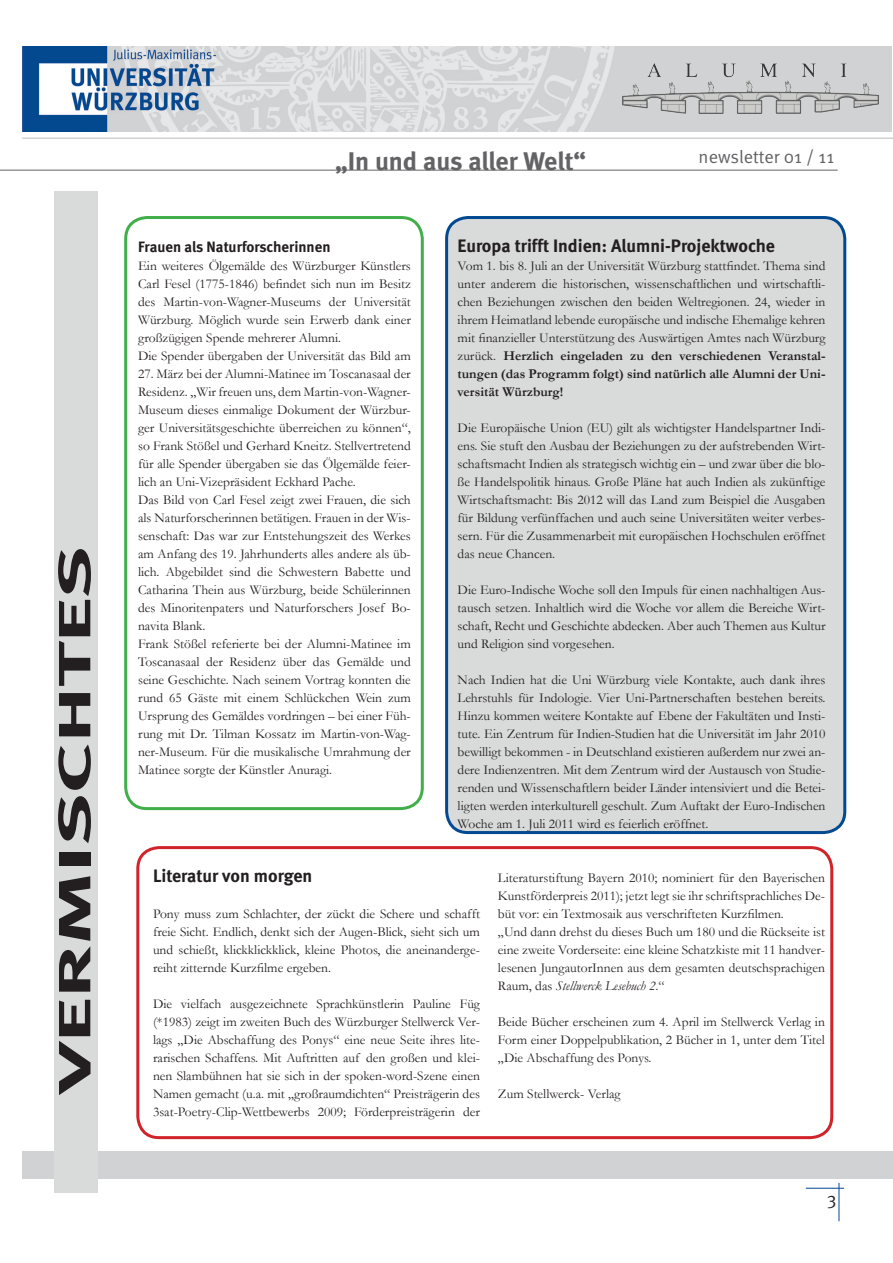
<style>
.page{position:relative;width:893px;height:1263px;background:#fff}
.page>*{position:absolute;margin:0;border:0;box-sizing:border-box;transform-origin:0 0}
.t1{font:700 45px "Meta";color:#231f20;scale:2 1}
.t2{font:700 25.5px "Meta";letter-spacing:-.005em;color:#636366}
.Grundtext{font:700 18px "Meta";color:#231f20}
.t3{font:18px "Meta Normal";color:#636366}
.t4{font:18px "Meta Normal";color:#231f20}
.Grundtext-2{font:700 15px "Meta";color:#231f20}
.Grundtext-3{font:13.5px/18px "Garamond";color:#231f20;text-align:justify}
.s1{font-weight:700}
.s2{font-style:italic}
</style>
<div class="page">
<div style="left:22px;top:1151px;width:871px;height:28px;background:#d1d2d4"></div>
<hr style="left:22px;top:137px;width:871px;height:2px;background:#d1d2d4">
<hr style="left:806px;top:1188px;width:38px;height:1px;background:#014990">
<hr style="left:839px;top:1183px;width:1px;height:38px;background:#014990">
<hr style="left:0;top:170px;width:838px;height:1px;background:#636366">
<img style="left:23px;top:46px;width:869px;height:85px">
<img style="left:623px;top:61px;width:255px;height:52px">
<div style="left:447px;top:218px;width:398px;height:614px;background:#d9dada;border-radius:21px"></div>
<div style="left:445px;top:216px;width:401px;height:618px;border:3px solid #014990;border-radius:21px"></div>
<div style="left:54px;top:191px;width:43px;height:1002px;background:#d9dada"></div>
<div style="left:136px;top:846px;width:697px;height:293px;border:3px solid #d1232a;border-radius:21px"></div>
<div style="left:124px;top:216px;width:300px;height:594px;border:3px solid #40ae49;border-radius:21px"></div>
<p class="t1" style="left:46px;top:1093px;width:275px;rotate:-90deg">VERMISCHTES</p>
<h2 class="t2" style="left:335px;top:145px;width:253px">„In und aus aller Welt“</h2>
<h3 class="t3" style="left:699px;top:146px;width:137px">newsletter 01 / 11</h3>
<p class="Grundtext-2" style="left:138px;top:237px;width:194px">Frauen als Naturforscherinnen</p>
<p class="Grundtext-3" style="left:138px;top:256px;width:274px">Ein weiteres Ölgemälde des Würzburger Künstlers Carl Fesel (1775-1846) befindet sich nun im Besitz des Martin-von-Wagner-Museums der Universität Würzburg. Möglich wurde sein Erwerb dank einer großzügigen Spende mehrerer Alumni.</p>
<p class="Grundtext-3" style="left:138px;top:346px;width:274px">Die Spender übergaben der Universität das Bild am</p>
<p class="Grundtext-3" style="left:138px;top:364px;width:274px">27. März bei der Alumni-Matinee im Toscanasaal der Residenz. „Wir freuen uns, dem Martin-von-Wagner-Museum dieses einmalige Dokument der Würzbur&shy;ger Universitätsgeschichte überreichen zu können“, so Frank Stößel und Gerhard Kneitz. Stellvertretend für alle Spender übergaben sie das Ölgemälde feier&shy;lich an Uni-Vizepräsident Eckhard Pache.</p>
<p class="Grundtext-3" style="left:138px;top:490px;width:274px">Das Bild von Carl Fesel zeigt zwei Frauen, die sich als Naturforscherinnen betätigen. Frauen in der Wis&shy;senschaft: Das war zur Entstehungszeit des Werkes am Anfang des 19. Jahrhunderts alles andere als üb&shy;lich. Abgebildet sind die Schwestern Babette und Catharina Thein aus Würzburg, beide Schülerinnen des Minoritenpaters und Naturforschers Josef Bo&shy;navita Blank.</p>
<p class="Grundtext-3" style="left:138px;top:634px;width:274px">Frank Stößel referierte bei der Alumni-Matinee im Toscanasaal der Residenz über das Gemälde und seine Geschichte. Nach seinem Vortrag konnten die rund 65 Gäste mit einem Schlückchen Wein zum Ursprung des Gemäldes vordringen – bei einer Füh&shy;rung mit Dr. Tilman Kossatz im Martin-von-Wag&shy;ner-Museum. Für die musikalische Umrahmung der Matinee sorgte der Künstler Anuragi.</p>
<p class="Grundtext" style="left:458px;top:234px;width:319px">Europa trifft Indien: Alumni-Projektwoche</p>
<p class="Grundtext-3" style="left:458px;top:256px;width:369px">Vom 1. bis 8. Juli an der Universität Würzburg stattfindet. Thema sind unter anderem die historischen, wissenschaftlichen und wirtschaftli&shy;chen Beziehungen zwischen den beiden Weltregionen. 24, wieder in ihrem Heimatland lebende europäische und indische Ehemalige kehren mit finanzieller Unterstützung des Auswärtigen Amtes nach Würzburg zurück. <span class="s1">Herzlich eingeladen zu den verschiedenen Veranstal&shy;tungen (das Programm folgt) sind natürlich alle Alumni der Uni&shy;versität Würzburg!</span></p>
<p class="Grundtext-3" style="left:458px;top:418px;width:369px">Die Europäische Union (EU) gilt als wichtigster Handelspartner Indi&shy;ens. Sie stuft den Ausbau der Beziehungen zu der aufstrebenden Wirt&shy;schaftsmacht Indien als strategisch wichtig ein – und zwar über die blo&shy;ße Handelspolitik hinaus. Große Pläne hat auch Indien als zukünftige Wirtschaftsmacht: Bis 2012 will das Land zum Beispiel die Ausgaben für Bildung verfünffachen und auch seine Universitäten weiter verbes&shy;sern. Für die Zusammenarbeit mit europäischen Hochschulen eröffnet das neue Chancen.</p>
<p class="Grundtext-3" style="left:458px;top:580px;width:369px">Die Euro-Indische Woche soll den Impuls für einen nachhaltigen Aus&shy;tausch setzen. Inhaltlich wird die Woche vor allem die Bereiche Wirt&shy;schaft, Recht und Geschichte abdecken. Aber auch Themen aus Kultur und Religion sind vorgesehen.</p>
<p class="Grundtext-3" style="left:458px;top:670px;width:369px">Nach Indien hat die Uni Würzburg viele Kontakte, auch dank ihres Lehrstuhls für Indologie. Vier Uni-Partnerschaften bestehen bereits.<br>Hinzu kommen weitere Kontakte auf Ebene der Fakultäten und Insti&shy;tute. Ein Zentrum für Indien-Studien hat die Universität im Jahr 2010 bewilligt bekommen - in Deutschland existieren außerdem nur zwei an&shy;dere Indienzentren. Mit dem Zentrum wird der Austausch von Studie&shy;renden und Wissenschaftlern beider Länder intensiviert und die Betei&shy;ligten werden interkulturell geschult. Zum Auftakt der Euro-Indischen Woche am 1. Juli 2011 wird es feierlich eröffnet.</p>
<p class="Grundtext" style="left:153px;top:864px;width:161px">Literatur von morgen</p>
<p class="Grundtext-3" style="left:153px;top:904px;width:328px">Pony muss zum Schlachter, der zückt die Schere und schafft freie Sicht. Endlich, denkt sich der Augen-Blick, sieht sich um und schießt, klickklickklick, kleine Photos, die aneinanderge&shy;reiht zitternde Kurzfilme ergeben.</p>
<p class="Grundtext-3" style="left:153px;top:994px;width:328px">Die vielfach ausgezeichnete Sprachkünstlerin Pauline Füg (*1983) zeigt im zweiten Buch des Würzburger Stellwerck Ver&shy;lags „Die Abschaffung des Ponys“ eine neue Seite ihres lite&shy;rarischen Schaffens. Mit Auftritten auf den großen und klei&shy;nen Slambühnen hat sie sich in der spoken-word-Szene einen Namen gemacht (u.a. mit „großraumdichten“ Preisträgerin des 3sat-Poetry-Clip-Wettbewerbs 2009; Förderpreisträgerin der</p>
<p class="Grundtext-3" style="left:498px;top:868px;width:328px">Literaturstiftung Bayern 2010; nominiert für den Bayerischen Kunstförderpreis 2011); jetzt legt sie ihr schriftsprachliches De&shy;büt vor: ein Textmosaik aus verschrifteten Kurzfilmen.</p>
<p class="Grundtext-3" style="left:498px;top:922px;width:328px">„Und dann drehst du dieses Buch um 180 und die Rückseite ist eine zweite Vorderseite: eine kleine Schatzkiste mit 11 handver&shy;lesenen JungautorInnen aus dem gesamten deutschsprachigen Raum, das <span class="s2">Stellwerck Lesebuch 2</span>.“</p>
<p class="Grundtext-3" style="left:498px;top:1012px;width:328px">Beide Bücher erscheinen zum 4. April im Stellwerck Verlag in Form einer Doppelpublikation, 2 Bücher in 1, unter dem Titel „Die Abschaffung des Ponys.</p>
<p class="Grundtext-3" style="left:498px;top:1084px;width:124px">Zum Stellwerck- Verlag</p>
<h3 class="t4" style="left:827px;top:1189px;width:11px">3</h3>
</div>
